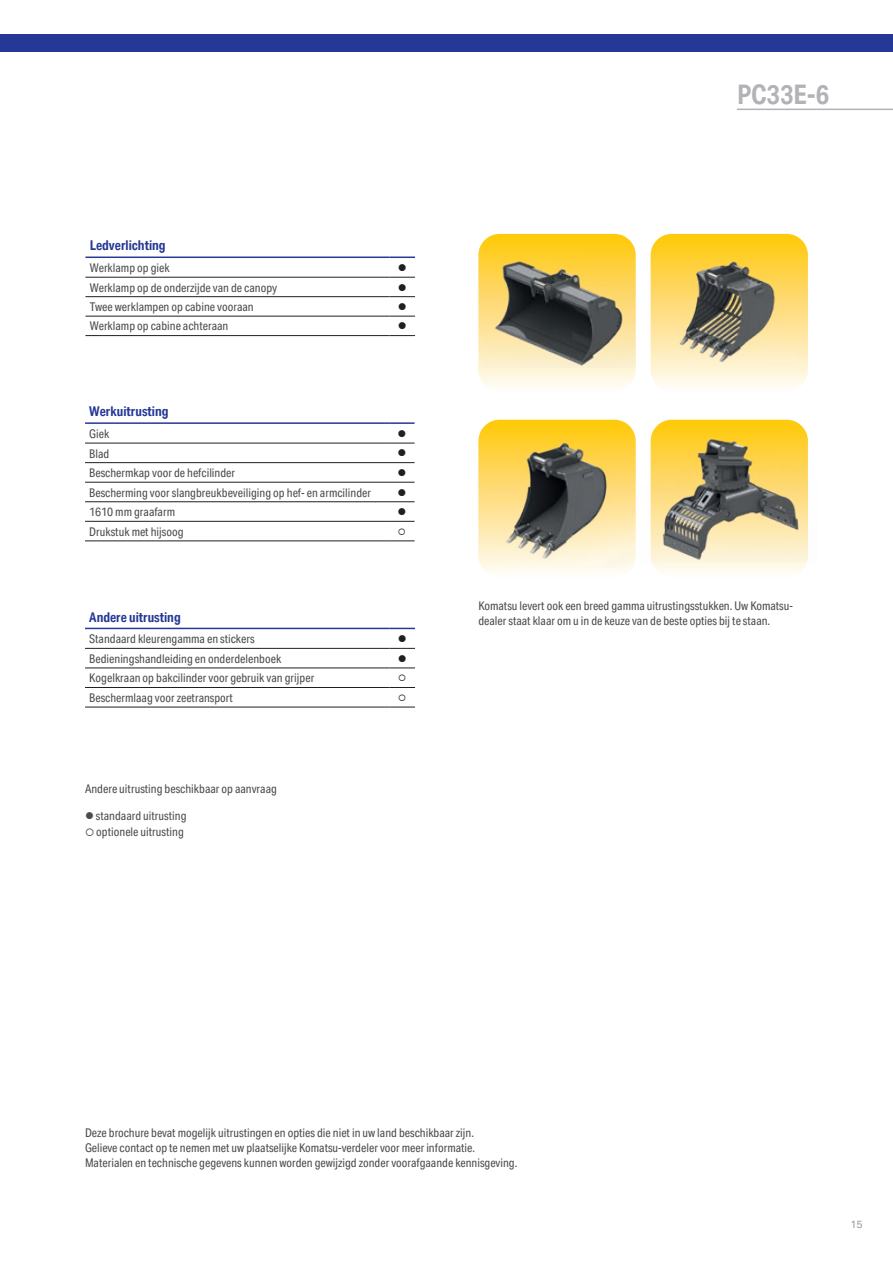
<style>
.page{position:relative;width:893px;height:1263px;background:#fff}
.page>*{position:absolute;margin:0;border:0;box-sizing:border-box;transform-origin:0 0}
.t1{font:700 27px "Aktiv Grotesk Cd";color:#b2b3b7}
.t2{font:700 13.5px "Aktiv Grotesk Cd";color:#263895}
.t3{font:12px/15px "Aktiv Grotesk Cd";color:#4b4c4d}
.t4{font:12px "Wingdings";color:#231f20}
.t5{font:10.5px "Aktiv Grotesk";color:#939598}
</style>
<div class="page">
<svg style="left:478px;top:234px;width:158px;height:153px;background:#fee487"></svg>
<svg style="left:651px;top:234px;width:157px;height:153px;background:#fee283"></svg>
<svg style="left:478px;top:420px;width:158px;height:153px"></svg>
<svg style="left:652px;top:420px;width:155px;height:153px"></svg>
<img style="left:481px;top:252px;width:155px;height:116px">
<img style="left:650px;top:429px;width:158px;height:134px">
<img style="left:661px;top:258px;width:137px;height:103px">
<img style="left:478px;top:437px;width:158px;height:129px">
<hr style="left:85px;top:443px;width:304px;height:1px;background:#231f20">
<hr style="left:85px;top:462px;width:304px;height:1px;background:#231f20">
<svg style="left:389px;top:462px;width:26px;height:1px"></svg>
<hr style="left:85px;top:482px;width:304px;height:1px;background:#231f20">
<svg style="left:389px;top:482px;width:26px;height:1px"></svg>
<hr style="left:85px;top:501px;width:304px;height:1px;background:#231f20">
<svg style="left:389px;top:501px;width:26px;height:1px"></svg>
<hr style="left:85px;top:521px;width:304px;height:1px;background:#231f20">
<hr style="left:85px;top:540px;width:304px;height:1px;background:#231f20">
<svg style="left:389px;top:521px;width:26px;height:1px"></svg>
<hr style="left:85px;top:422px;width:304px;height:2px;background:#263895">
<hr style="left:389px;top:422px;width:26px;height:2px;background:#263895">
<svg style="left:389px;top:443px;width:26px;height:1px"></svg>
<hr style="left:85px;top:648px;width:304px;height:1px;background:#231f20">
<svg style="left:389px;top:648px;width:26px;height:1px"></svg>
<hr style="left:85px;top:667px;width:304px;height:1px;background:#231f20">
<svg style="left:389px;top:667px;width:26px;height:1px"></svg>
<hr style="left:85px;top:687px;width:304px;height:1px;background:#231f20">
<hr style="left:85px;top:707px;width:304px;height:1px;background:#231f20">
<svg style="left:389px;top:687px;width:26px;height:1px"></svg>
<svg style="left:389px;top:707px;width:26px;height:1px"></svg>
<hr style="left:85px;top:628px;width:304px;height:1px;background:#263895">
<svg style="left:389px;top:628px;width:26px;height:1px"></svg>
<svg style="left:389px;top:277px;width:26px;height:1px"></svg>
<hr style="left:85px;top:296px;width:304px;height:1px;background:#231f20">
<hr style="left:85px;top:316px;width:304px;height:1px;background:#231f20">
<hr style="left:85px;top:335px;width:304px;height:1px;background:#231f20">
<svg style="left:389px;top:296px;width:26px;height:1px"></svg>
<svg style="left:389px;top:316px;width:26px;height:1px"></svg>
<svg style="left:389px;top:335px;width:26px;height:1px"></svg>
<hr style="left:85px;top:277px;width:304px;height:1px;background:#231f20">
<hr style="left:85px;top:256px;width:304px;height:2px;background:#263895">
<hr style="left:389px;top:256px;width:26px;height:2px;background:#263895">
<hr style="left:737px;top:109px;width:156px;height:1px;background:#b2b3b7">
<div style="left:0;top:34px;width:893px;height:17px;background:#263895"></div>
<svg style="left:389px;top:540px;width:26px;height:1px"></svg>
<p class="t2" style="left:90px;top:238px;width:77px">Ledverlichting</p>
<p class="t3" style="left:90px;top:260px;width:82px">Werklamp op giek</p>
<p class="t4" style="left:398px;top:261px;width:10px">●</p>
<p class="t3" style="left:90px;top:280px;width:189px">Werklamp op de onderzijde van de canopy</p>
<p class="t4" style="left:398px;top:281px;width:10px">●</p>
<p class="t3" style="left:90px;top:299px;width:166px">Twee werklampen op cabine vooraan</p>
<p class="t4" style="left:398px;top:300px;width:10px">●</p>
<p class="t3" style="left:90px;top:319px;width:140px">Werklamp op cabine achteraan</p>
<p class="t4" style="left:398px;top:320px;width:10px">●</p>
<p class="t2" style="left:89px;top:404px;width:81px">Werkuitrusting</p>
<p class="t3" style="left:89px;top:426px;width:22px">Giek</p>
<p class="t4" style="left:397px;top:427px;width:10px">●</p>
<p class="t3" style="left:89px;top:446px;width:22px">Blad</p>
<p class="t4" style="left:397px;top:447px;width:10px">●</p>
<p class="t3" style="left:89px;top:465px;width:147px">Beschermkap voor de hefcilinder</p>
<p class="t4" style="left:397px;top:466px;width:10px">●</p>
<p class="t3" style="left:89px;top:485px;width:283px">Bescherming voor slangbreukbeveiliging op hef- en armcilinder</p>
<p class="t4" style="left:397px;top:486px;width:10px">●</p>
<p class="t3" style="left:89px;top:505px;width:87px">1610 mm graafarm</p>
<p class="t4" style="left:397px;top:505px;width:10px">●</p>
<p class="t3" style="left:89px;top:524px;width:96px">Drukstuk met hijsoog</p>
<p class="t2" style="left:89px;top:609px;width:93px">Andere uitrusting</p>
<p class="t3" style="left:89px;top:632px;width:167px">Standaard kleurengamma en stickers</p>
<p class="t4" style="left:398px;top:632px;width:10px">●</p>
<p class="t3" style="left:89px;top:651px;width:193px">Bedieningshandleiding en onderdelenboek</p>
<p class="t4" style="left:398px;top:652px;width:10px">●</p>
<p class="t3" style="left:89px;top:671px;width:227px">Kogelkraan op bakcilinder voor gebruik van grijper</p>
<p class="t3" style="left:89px;top:690px;width:145px">Beschermlaag voor zeetransport</p>
<p class="t3" style="left:85px;top:782px;width:193px">Andere uitrusting beschikbaar op aanvraag</p>
<p class="t3" style="left:85px;top:808px;width:103px">● standaard uitrusting</p>
<p class="t3" style="left:85px;top:825px;width:100px">○ optionele uitrusting</p>
<h1 class="t1" style="left:737px;top:79px;width:94px">PC33E-6</h1>
<p class="t3" style="left:478px;top:598px;width:316px">Komatsu levert ook een breed gamma uitrustingsstukken. Uw Komatsu&shy;dealer staat klaar om u in de keuze van de beste opties bij te staan.</p>
<p class="t3" style="left:85px;top:1126px;width:434px">Deze brochure bevat mogelijk uitrustingen en opties die niet in uw land beschikbaar zijn.<br>Gelieve contact op te nemen met uw plaatselijke Komatsu-verdeler voor meer informatie.<br>Materialen en technische gegevens kunnen worden gewijzigd zonder voorafgaande kennisgeving.</p>
<p class="t5" style="left:850px;top:1218px;width:14px">15</p>
</div>
